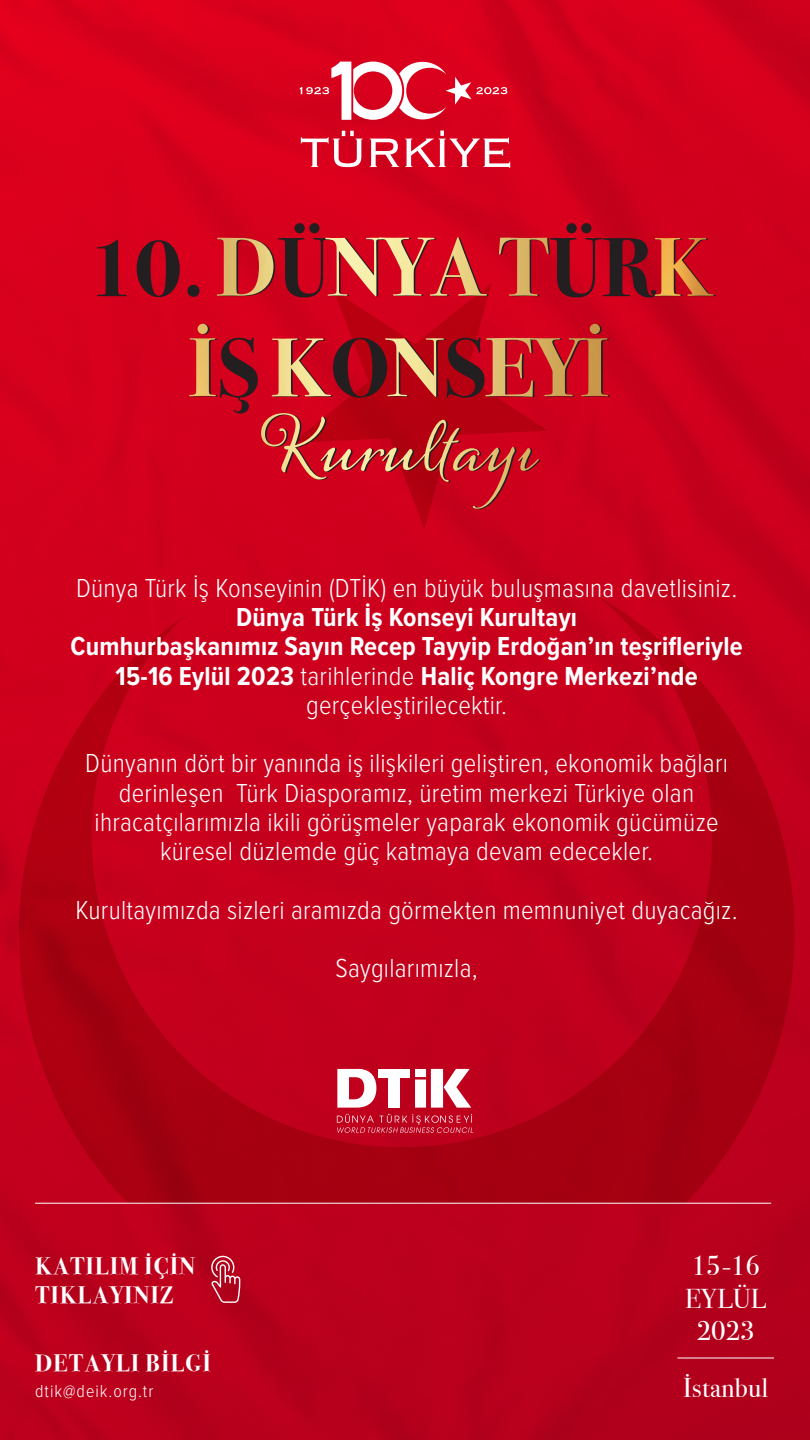
<style>
.page{position:relative;width:810px;height:1440px;background:#fff}
.page>*{position:absolute;margin:0;border:0;box-sizing:border-box;transform-origin:0 0}
.t1{font:27.22px/32.7px "Bodoni Svty Two ITCTT";color:#fff;text-align:center}
.t2{font:300 27px/29.2px "Proxima Nova Cond";letter-spacing:.01em;color:#fff;text-align:center}
.t3{font:700 27px/29.2px "Proxima Nova Cond";letter-spacing:.01em;color:#fff;text-align:center}
.t4{font:700 23.77px/28.6px "Bodoni Svty Two ITCTT";letter-spacing:.055em;color:#fff}
.t5{font:300 18px "Proxima Nova Cond";letter-spacing:.055em;color:#fff}
.s1{font-weight:300}
</style>
<div class="page">
<img style="left:0;top:0;width:810px;height:1440px">
<svg style="left:19px;top:596px;width:775px;height:607px;background:#bc0019"></svg>
<svg style="left:292px;top:516px;width:256px;height:14px;background:#cc001c"></svg>
<hr style="left:677px;top:1358px;width:97px;height:1px;background:#fff">
<hr style="left:35px;top:1203px;width:736px;height:1px;background:#fff">
<svg style="left:211px;top:1256px;width:29px;height:47px"></svg>
<svg style="left:337px;top:1114px;width:136px;height:19px;background:#c6233b"></svg>
<div style="left:378px;top:1069px;width:31px;height:8px;background:#fff"></div>
<div style="left:388px;top:1074px;width:11px;height:34px;background:#fff"></div>
<svg style="left:337px;top:1069px;width:39px;height:39px"></svg>
<svg style="left:415px;top:1069px;width:56px;height:39px"></svg>
<svg style="left:301px;top:131px;width:62px;height:36px"></svg>
<svg style="left:370px;top:139px;width:29px;height:28px"></svg>
<svg style="left:405px;top:130px;width:105px;height:38px"></svg>
<svg style="left:300px;top:62px;width:207px;height:58px"></svg>
<img style="left:88px;top:216px;width:634px;height:300px">
<p class="t2" style="left:76px;top:574px;width:663px">Dünya Türk İş Konseyinin (DTİK) en büyük buluşmasına davetlisiniz.</p>
<p class="t3" style="left:70px;top:603px;width:674px">Dünya Türk İş Konseyi Kurultayı<br>Cumhurbaşkanımız Sayın Recep Tayyip Erdoğan’ın teşrifleriyle 15-16 Eylül 2023 <span class="s1">tarihlerinde</span> Haliç Kongre Merkezi’nde <span class="s1">gerçekleştirilecektir.</span></p>
<p class="t2" style="left:85px;top:749px;width:644px">Dünyanın dört bir yanında iş ilişkileri geliştiren, ekonomik bağları derinleşen Türk Diasporamız, üretim merkezi Türkiye olan ihracatçılarımızla ikili görüşmeler yaparak ekonomik gücümüze küresel düzlemde güç katmaya devam edecekler.</p>
<p class="t2" style="left:76px;top:881px;width:664px;line-height:58.5px">Kurultayımızda sizleri aramızda görmekten memnuniyet duyacağız.<br>Saygılarımızla,</p>
<p class="t4" style="left:35px;top:1250px;width:162px">KATILIM İÇİN<br>TIKLAYINIZ</p>
<p class="t4" style="left:35px;top:1347px;width:177px">DETAYLI BİLGİ</p>
<p class="t5" style="left:35px;top:1381px;width:120px">dtik@deik.org.tr</p>
<p class="t1" style="left:685px;top:1247px;width:83px">15-16<br>EYLÜL<br>2023</p>
<p class="t1" style="left:683px;top:1369px;width:86px">İstanbul</p>
</div>
